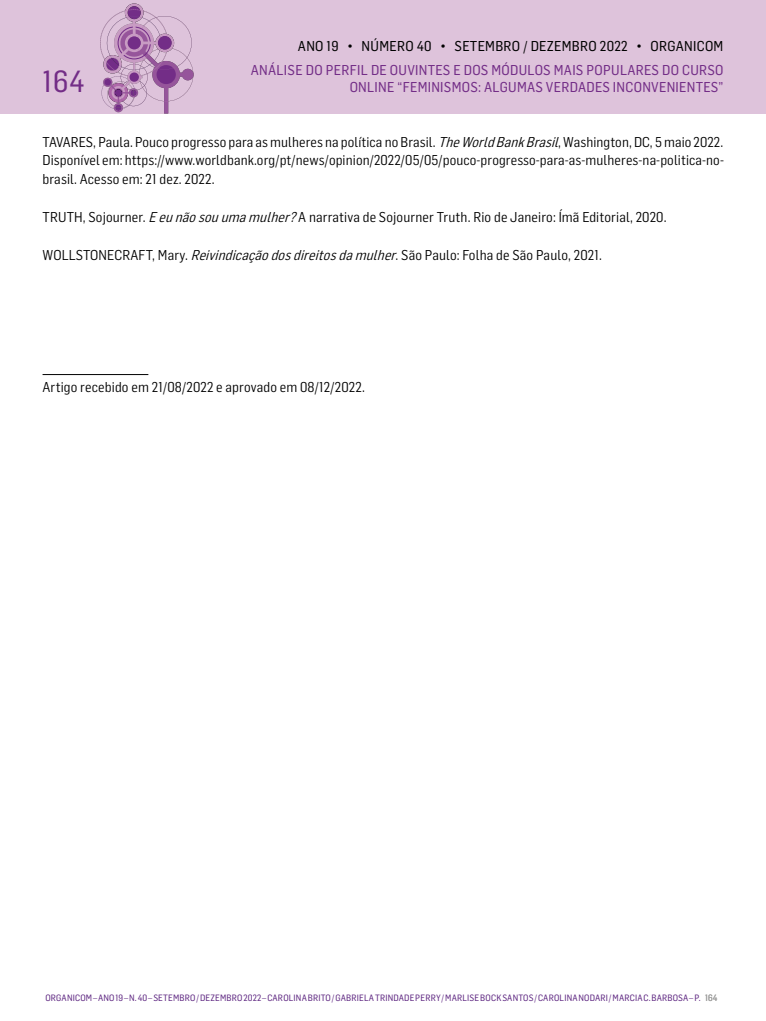
<style>
.page{position:relative;width:766px;height:1021px;background:#fff}
.page>*{position:absolute;margin:0;border:0;box-sizing:border-box;transform-origin:0 0}
.t1{font:30px "Flama Semicondensed Basic";color:#732d87}
.t2{font:14px/18.9px "Flama Semicondensed";letter-spacing:.01em;color:#000;text-align:justify}
.t3{font:14px/16.8px "Flama Semicondensed Basic";letter-spacing:.02em;color:#732d87;text-align:right}
.t4{font:14px "Flama Semicondensed Basic";letter-spacing:.02em;color:#000}
.t5{font:9px "Flama Semicondensed Basic";letter-spacing:.02em;color:#5f2882}
.s1{font-style:italic}
.s2{color:#9d9d9c}
</style>
<div class="page">
<div style="left:0;top:0;width:765px;height:113px;background:#dec3db"></div>
<svg style="left:100px;top:3px;width:93px;height:110px"></svg>
<div style="left:158px;top:36px;width:14px;height:14px;background:#732d87;border-radius:50%"></div>
<div style="left:104px;top:79px;width:7px;height:7px;background:#732d87;border-radius:3px"></div>
<div style="left:128px;top:36px;width:13px;height:13px;background:#732d87;border-radius:50%"></div>
<div style="left:115px;top:89px;width:7px;height:7px;background:#732d87;border-radius:3px"></div>
<div style="left:129px;top:72px;width:10px;height:10px;background:#732d87;border-radius:5px"></div>
<hr style="left:43px;top:374px;width:105px;height:1px;background:#000">
<h1 class="t1" style="left:43px;top:62px;width:44px">164</h1>
<p class="t4" style="left:298px;top:37px;width:427px">ANO 19 • NÚMERO 40 • SETEMBRO / DEZEMBRO 2022 • ORGANICOM</p>
<p class="t3" style="left:251px;top:61px;width:474px">ANÁLISE DO PERFIL DE OUVINTES E DOS MÓDULOS MAIS POPULARES DO CURSO<br>ONLINE “FEMINISMOS: ALGUMAS VERDADES INCONVENIENTES”</p>
<p class="t2" style="left:43px;top:131px;width:682px">TAVARES, Paula. Pouco progresso para as mulheres na política no Brasil. <span class="s1">TheWorldBankBrasil</span>, Washington, DC, 5 maio 2022.<br>Disponível em: https://www.worldbank.org/pt/news/opinion/2022/05/05/pouco-progresso-para-as-mulheres-na-politica-no&shy;brasil. Acesso em: 21 dez. 2022.</p>
<p class="t2" style="left:43px;top:207px;width:625px">TRUTH, Sojourner. <span class="s1">Eeunãosouumamulher?</span>A narrativa de Sojourner Truth. Rio de Janeiro: Ímã Editorial, 2020.</p>
<p class="t2" style="left:43px;top:245px;width:560px">WOLLSTONECRAFT, Mary. <span class="s1">Reivindicaçãodosdireitosdamulher</span>. São Paulo: Folha de São Paulo, 2021.</p>
<p class="t2" style="left:43px;top:377px;width:324px">Artigo recebido em 21/08/2022 e aprovado em 08/12/2022.</p>
<p class="t5" style="left:45px;top:992px;width:273px">ORGANICOM – ANO 19 – N. 40 – SETEMBRO / DEZEMBRO 2022 – CAROLINA BRITO</p>
<p class="t5" style="left:332px;top:992px;width:15px">/ GABRIE</p>
<p class="t5" style="left:364px;top:992px;width:22px">LA TRINDADE</p>
<p class="t5" style="left:415px;top:992px;width:99px">PERRY / MARLISE BOCK SANTOS</p>
<p class="t5" style="left:534px;top:992px;width:185px">/ CAROLINA NODARI / MARCIA C. BARBOSA – P. <span class="s2">164</span></p>
</div>
